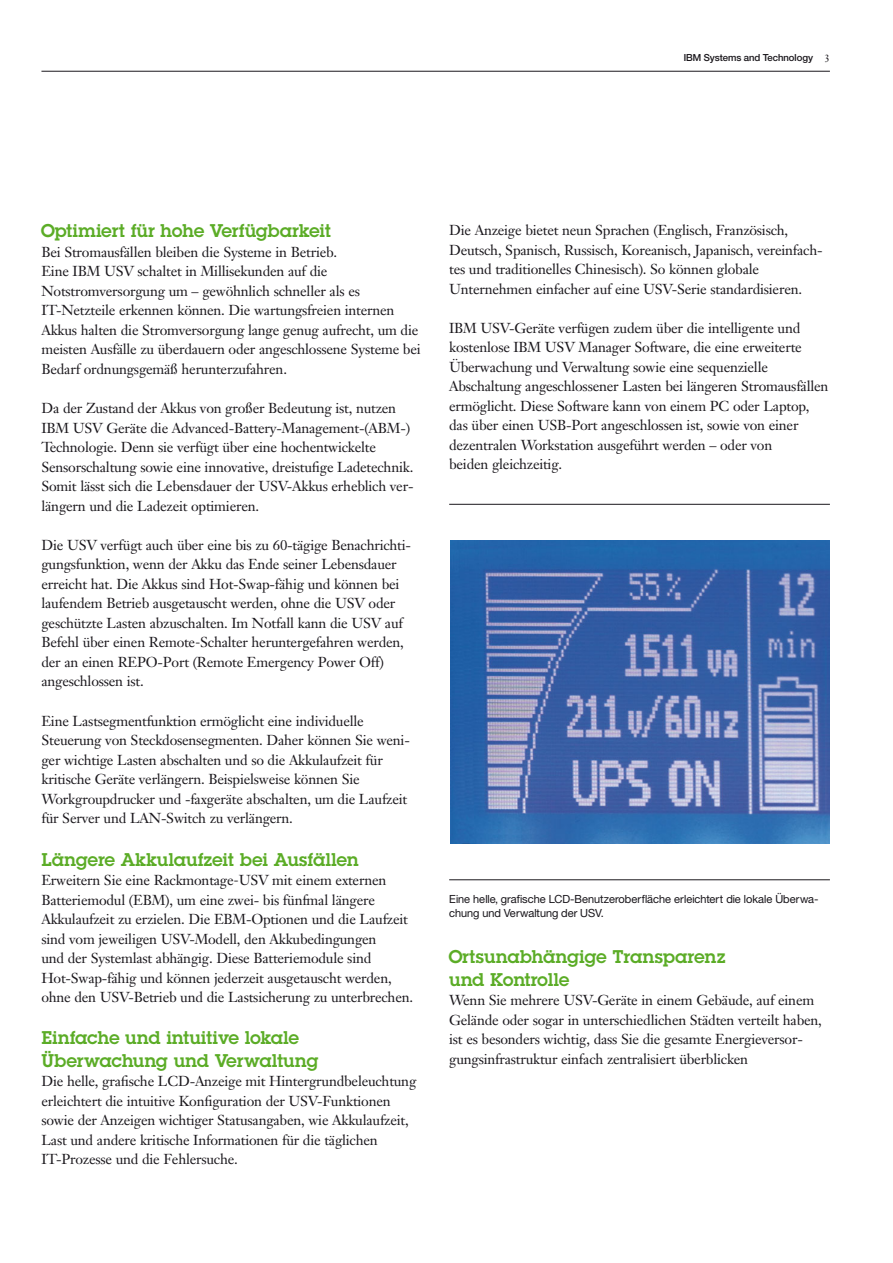
<style>
.page{position:relative;width:893px;height:1263px;background:#fff}
.page>*{position:absolute;margin:0;border:0;box-sizing:border-box;transform-origin:0 0}
.t1{font:600 18px/22.5px "Lubalinfor IBM";color:#5bac26}
.t2{font:14.25px/19.5px "Janson Text LT Pro";letter-spacing:-.015em;color:#1a171c}
.t3{font:11.25px/14.2px "Helv Neuefor IBM";color:#1a171c}
.t4{font:500 9.75px "Helv Neuefor IBM";color:#1a171c}
.s1{font-family:"Janson Text LT Pro";font-weight:400;font-size:10.5px}
.s2{font-family:"Helv Neuefor IBM";font-weight:300}
</style>
<div class="page">
<hr style="left:41px;top:71px;width:789px;height:1px;background:#1a171c">
<img style="left:450px;top:540px;width:380px;height:304px">
<hr style="left:449px;top:504px;width:381px;height:1px;background:#1a171c">
<hr style="left:449px;top:879px;width:381px;height:1px;background:#1a171c">
<p class="t4" style="left:684px;top:54px;width:148px">IBM Systems and Technology <span class="s1">3</span></p>
<h2 class="t1" style="left:41px;top:221px;width:291px">Optimiert für hohe Verfügbarkeit</h2>
<p class="t2" style="left:41px;top:244px;width:381px">Bei Stromausfällen bleiben die Systeme in Betrieb.<br>Eine IBM USV schaltet in Millisekunden auf die Notstromversorgung um – gewöhnlich schneller als es IT-Netzteile erkennen können. Die wartungsfreien internen Akkus halten die Stromversorgung lange genug aufrecht, um die meisten Ausfälle zu überdauern oder angeschlossene Systeme bei Bedarf ordnungsgemäß herunterzufahren.</p>
<p class="t2" style="left:41px;top:400px;width:374px">Da der Zustand der Akkus von großer Bedeutung ist, nutzen IBM USV Geräte die Advanced-Battery-Management-(ABM-)<br>Technologie. Denn sie verfügt über eine hochentwickelte Sensorschaltung sowie eine innovative, dreistufige Ladetechnik.<br>Somit lässt sich die Lebensdauer der USV-Akkus erheblich ver&shy;längern und die Ladezeit optimieren.</p>
<p class="t2" style="left:41px;top:537px;width:371px">Die USV verfügt auch über eine bis zu 60-tägige Benachrichti&shy;gungsfunktion, wenn der Akku das Ende seiner Lebensdauer erreicht hat. Die Akkus sind Hot-Swap-fähig und können bei laufendem Betrieb ausgetauscht werden, ohne die USV oder geschützte Lasten abzuschalten. Im Notfall kann die USV auf Befehl über einen Remote<span class="s2">-</span>Schalter heruntergefahren werden, der an einen REPO-Port (Remote Emergency Power Off) angeschlossen ist.</p>
<p class="t2" style="left:41px;top:712px;width:370px">Eine Lastsegmentfunktion ermöglicht eine individuelle Steuerung von Steckdosensegmenten. Daher können Sie weni&shy;ger wichtige Lasten abschalten und so die Akkulaufzeit für kritische Geräte verlängern. Beispielsweise können Sie Workgroupdrucker und -faxgeräte abschalten, um die Laufzeit für Server und LAN-Switch zu verlängern.</p>
<h2 class="t1" style="left:41px;top:850px;width:319px">Längere Akkulaufzeit bei Ausfällen</h2>
<p class="t2" style="left:41px;top:872px;width:373px">Erweitern Sie eine Rackmontage<span class="s2">-</span>USV mit einem externen Batteriemodul (EBM), um eine zwei- bis fünfmal längere Akkulaufzeit zu erzielen. Die EBM-Optionen und die Laufzeit sind vom jeweiligen USV-Modell, den Akkubedingungen<br>und der Systemlast abhängig. Diese Batteriemodule sind Hot-Swap-fähig und können jederzeit ausgetauscht werden, ohne den USV-Betrieb und die Lastsicherung zu unterbrechen.</p>
<h2 class="t1" style="left:41px;top:1028px;width:279px">Einfache und intuitive lokale<br>Überwachung und Verwaltung</h2>
<p class="t2" style="left:41px;top:1073px;width:376px">Die helle, grafische LCD-Anzeige mit Hintergrundbeleuchtung erleichtert die intuitive Konfiguration der USV-Funktionen sowie der Anzeigen wichtiger Statusangaben, wie Akkulaufzeit, Last und andere kritische Informationen für die täglichen IT-Prozesse und die Fehlersuche.</p>
<p class="t2" style="left:449px;top:222px;width:375px">Die Anzeige bietet neun Sprachen (Englisch, Französisch, Deutsch, Spanisch, Russisch, Koreanisch, Japanisch, vereinfach&shy;tes und traditionelles Chinesisch). So können globale Unternehmen einfacher auf eine USV-Serie standardisieren.</p>
<p class="t2" style="left:449px;top:320px;width:381px">IBM USV-Geräte verfügen zudem über die intelligente und kostenlose IBM USV Manager Software, die eine erweiterte Überwachung und Verwaltung sowie eine sequenzielle Abschaltung angeschlossener Lasten bei längeren Stromausfällen ermöglicht. Diese Software kann von einem PC oder Laptop, das über einen USB-Port angeschlossen ist, sowie von einer dezentralen Workstation ausgeführt werden – oder von<br>beiden gleichzeitig.</p>
<p class="t3" style="left:449px;top:893px;width:371px">Eine helle, grafische LCD-Benutzeroberfläche erleichtert die lokale Überwa&shy;chung und Verwaltung der USV.</p>
<h2 class="t1" style="left:449px;top:947px;width:278px">Ortsunabhängige Transparenz und Kontrolle</h2>
<p class="t2" style="left:449px;top:992px;width:374px">Wenn Sie mehrere USV-Geräte in einem Gebäude, auf einem Gelände oder sogar in unterschiedlichen Städten verteilt haben, ist es besonders wichtig, dass Sie die gesamte Energieversor&shy;gungsinfrastruktur einfach zentralisiert überblicken</p>
</div>
